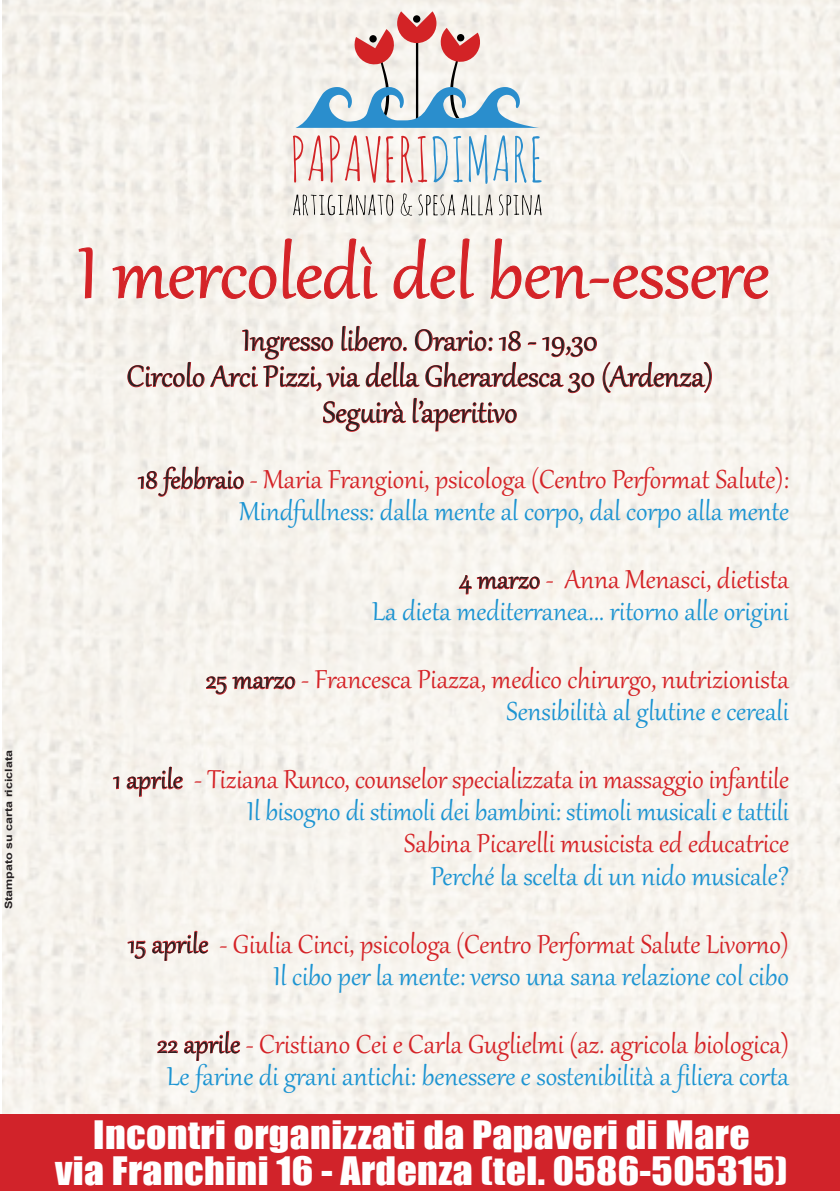
<style>
.page{position:relative;width:840px;height:1191px;background:#fff}
.page>*{position:absolute;margin:0;border:0;box-sizing:border-box;transform-origin:0 0}
.t1{font:88px "Gabriola";color:#d52327}
.t2{font:36px/36px "Gabriola";color:#231f20;text-align:center}
.t3{font:36px "Impact";letter-spacing:.01em;color:#fff;scale:1.1 1}
.t4{font:32px/32px "Gabriola";color:#d52327;text-align:right}
.t5{font:32px/32px "Gabriola";color:#1c94d2;text-align:right}
.t6{font:700 10px "Arial";color:#231f20;scale:1.25 1}
.s1{color:#231f20}
.s2{color:#1c94d2}
.s3{color:#d52327}
</style>
<div class="page">
<img style="left:2px;top:0;width:837px;height:1114px">
<svg style="left:293px;top:135px;width:30px;height:48px"></svg>
<svg style="left:329px;top:135px;width:30px;height:48px"></svg>
<svg style="left:365px;top:136px;width:15px;height:47px"></svg>
<svg style="left:386px;top:136px;width:61px;height:47px"></svg>
<svg style="left:453px;top:136px;width:9px;height:46px"></svg>
<svg style="left:468px;top:135px;width:40px;height:49px"></svg>
<svg style="left:514px;top:136px;width:12px;height:47px"></svg>
<svg style="left:532px;top:136px;width:9px;height:47px"></svg>
<svg style="left:293px;top:194px;width:100px;height:22px"></svg>
<svg style="left:400px;top:193px;width:12px;height:23px"></svg>
<svg style="left:418px;top:194px;width:36px;height:22px"></svg>
<svg style="left:461px;top:194px;width:31px;height:21px"></svg>
<svg style="left:498px;top:194px;width:43px;height:22px"></svg>
<svg style="left:295px;top:11px;width:243px;height:117px"></svg>
<svg style="left:137px;top:466px;width:107px;height:31px"></svg>
<svg style="left:458px;top:574px;width:82px;height:21px"></svg>
<svg style="left:205px;top:675px;width:91px;height:20px"></svg>
<svg style="left:112px;top:776px;width:8px;height:13px"></svg>
<svg style="left:126px;top:766px;width:57px;height:31px"></svg>
<svg style="left:127px;top:930px;width:82px;height:31px"></svg>
<svg style="left:157px;top:1030px;width:84px;height:31px"></svg>
<svg style="left:78px;top:202px;width:15px;height:97px"></svg>
<svg style="left:112px;top:224px;width:266px;height:75px"></svg>
<svg style="left:393px;top:224px;width:81px;height:75px"></svg>
<svg style="left:489px;top:238px;width:279px;height:61px"></svg>
<div style="left:0;top:1114px;width:839px;height:77px;background:#d1232a"></div>
<svg style="left:127px;top:325px;width:585px;height:107px"></svg>
<p class="t6" style="left:2px;top:909px;width:129px;rotate:-90deg">Stampato su carta riciclata</p>
<p class="t1" style="left:78px;top:215px;width:691px">I mercoledì del ben-essere</p>
<p class="t2" style="left:127px;top:320px;width:587px">Ingresso libero. Orario: 18 - 19,30<br>Circolo Arci Pizzi, via della Gherardesca 30 (Ardenza)<br>Seguirà l’aperitivo</p>
<p class="t4" style="left:138px;top:461px;width:651px"><span class="s1">18 febbraio</span> - Maria Frangioni, psicologa (Centro Performat Salute):<br><span class="s2">Mindfullness: dalla mente al corpo, dal corpo alla mente</span></p>
<p class="t5" style="left:372px;top:561px;width:418px"><span class="s1">4 marzo</span> <span class="s3">- Anna Menasci, dietista<br></span>La dieta mediterranea... ritorno alle origini</p>
<p class="t4" style="left:206px;top:661px;width:584px"><span class="s1">25 marzo</span> - Francesca Piazza, medico chirurgo, nutrizionista</p>
<p class="t5" style="left:506px;top:693px;width:284px">Sensibilità al glutine e cereali</p>
<p class="t4" style="left:113px;top:761px;width:676px"><span class="s1">1 aprile</span> - Tiziana Runco, counselor specializzata in massaggio infantile<br><span class="s2">Il bisogno di stimoli dei bambini: stimoli musicali e tattili<br></span>Sabina Picarelli musicista ed educatrice</p>
<p class="t5" style="left:430px;top:857px;width:359px">Perché la scelta di un nido musicale?</p>
<p class="t4" style="left:128px;top:925px;width:662px"><span class="s1">15 aprile</span> - Giulia Cinci, psicologa (Centro Performat Salute Livorno)</p>
<p class="t5" style="left:273px;top:957px;width:516px">Il cibo per la mente: verso una sana relazione col cibo</p>
<p class="t4" style="left:157px;top:1025px;width:633px"><span class="s1">22 aprile</span> - Cristiano Cei e Carla Guglielmi (az. agricola biologica)</p>
<p class="t5" style="left:167px;top:1057px;width:623px">Le farine di grani antichi: benessere e sostenibilità a filiera corta</p>
<p class="t3" style="left:93px;top:1106px;width:598px">Incontri organizzati da Papaveri di Mare</p>
<p class="t3" style="left:55px;top:1142px;width:667px">via Franchini 16 - Ardenza (tel. 0586-505315)</p>
</div>
